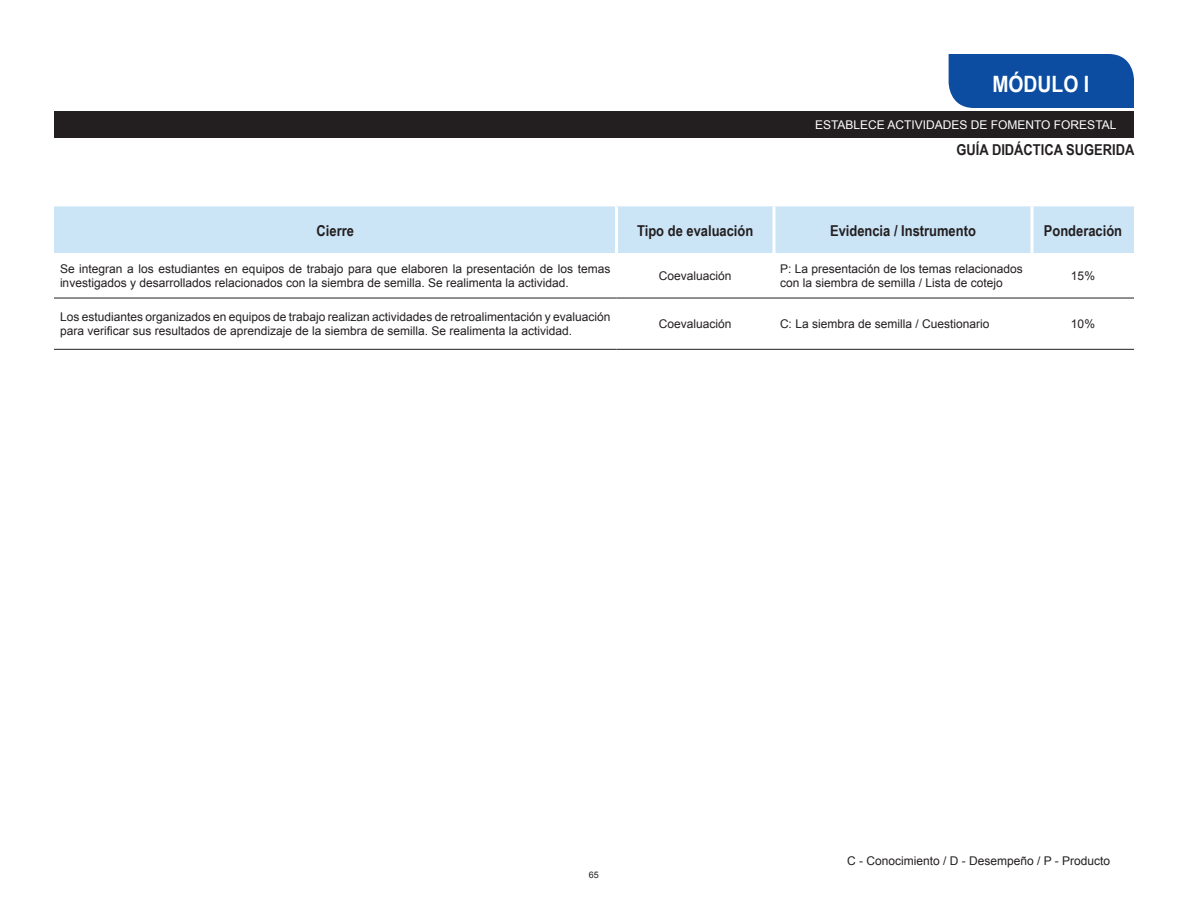
<style>
.page{position:relative;width:1188px;height:918px;background:#fff}
.page>*{position:absolute;margin:0;border:0;box-sizing:border-box;transform-origin:0 0}
.t1{font:700 22.5px "Arial Narrow";color:#fff;scale:1.05 1}
.t2{font:700 15px "Arial Narrow";color:#231f20;scale:1.05 1}
.t3{font:12px/14.4px "Arial";color:#231f20}
.t4{font:12px "Arial";color:#fff}
.t5{font:9px "Arial";color:#231f20}
</style>
<div class="page">
<div style="left:54px;top:111px;width:1080px;height:26px;background:#231f20"></div>
<div style="left:949px;top:54px;width:185px;height:54px;background:#0d4da1"></div>
<div style="left:54px;top:206px;width:1080px;height:47px;background:#cbe4f6"></div>
<hr style="left:54px;top:298px;width:562px;height:1px;background:#231f20">
<hr style="left:616px;top:298px;width:158px;height:1px;background:#231f20">
<hr style="left:774px;top:298px;width:258px;height:1px;background:#231f20">
<hr style="left:1032px;top:298px;width:102px;height:1px;background:#231f20">
<hr style="left:615px;top:206px;width:3px;height:47px;background:#fff">
<svg style="left:772px;top:206px;width:4px;height:47px"></svg>
<svg style="left:1030px;top:206px;width:4px;height:47px"></svg>
<hr style="left:54px;top:349px;width:562px;height:1px;background:#231f20">
<hr style="left:616px;top:349px;width:158px;height:1px;background:#231f20">
<hr style="left:774px;top:349px;width:258px;height:1px;background:#231f20">
<hr style="left:1032px;top:349px;width:102px;height:1px;background:#231f20">
<p class="t1" style="left:992px;top:67px;width:94px">MÓDULO I</p>
<p class="t4" style="left:815px;top:117px;width:303px">ESTABLECE ACTIVIDADES DE FOMENTO FORESTAL</p>
<p class="t2" style="left:957px;top:138px;width:171px">GUÍA DIDÁCTICA SUGERIDA</p>
<p class="t2" style="left:317px;top:219px;width:37px">Cierre</p>
<p class="t2" style="left:637px;top:219px;width:112px">Tipo de evaluación</p>
<p class="t2" style="left:830px;top:219px;width:140px">Evidencia / Instrumento</p>
<p class="t2" style="left:1044px;top:219px;width:76px">Ponderación</p>
<p class="t3" style="left:60px;top:261px;width:552px">Se integran a los estudiantes en equipos de trabajo para que elaboren la presentación de los temas investigados y desarrollados relacionados con la siembra de semilla. Se realimenta la actividad.</p>
<p class="t3" style="left:659px;top:269px;width:74px">Coevaluación</p>
<p class="t3" style="left:780px;top:261px;width:244px">P: La presentación de los temas relacionados con la siembra de semilla / Lista de cotejo</p>
<p class="t3" style="left:1071px;top:269px;width:26px">15%</p>
<p class="t3" style="left:60px;top:310px;width:552px">Los estudiantes organizados en equipos de trabajo realizan actividades de retroalimentación y evaluación para verificar sus resultados de aprendizaje de la siembra de semilla. Se realimenta la actividad.</p>
<p class="t3" style="left:659px;top:317px;width:74px">Coevaluación</p>
<p class="t3" style="left:780px;top:317px;width:211px">C: La siembra de semilla / Cuestionario</p>
<p class="t3" style="left:1071px;top:317px;width:26px">10%</p>
<p class="t5" style="left:589px;top:868px;width:12px">65</p>
<p class="t3" style="left:847px;top:853px;width:265px">C - Conocimiento / D - Desempeño / P - Producto</p>
</div>
